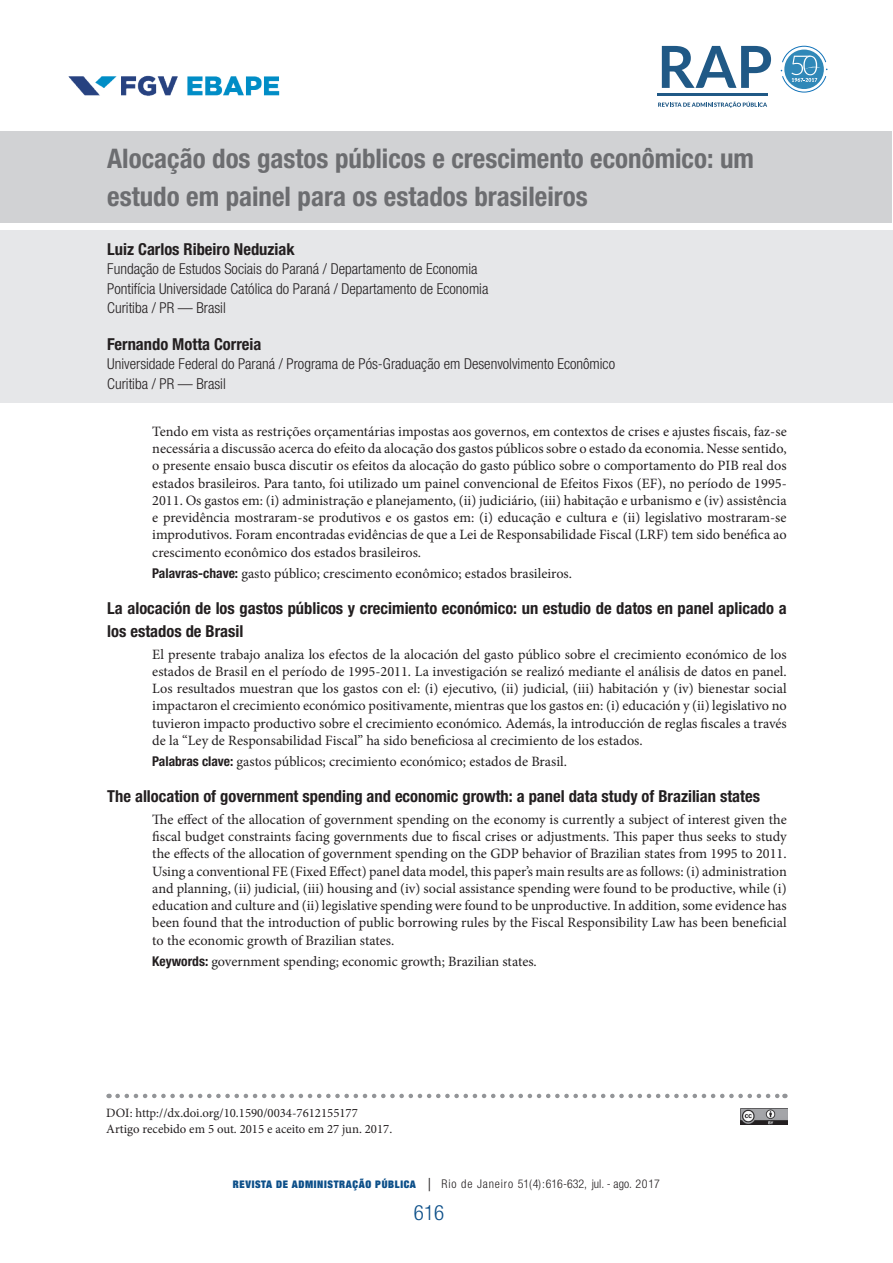
<style>
.page{position:relative;width:893px;height:1263px;background:#fff}
.page>*{position:absolute;margin:0;border:0;box-sizing:border-box;transform-origin:0 0}
.t1{font:700 condensed 27px/37.5px "Helvetica Neue LT Std";color:#6c6d70}
.t2{font:300 condensed 21px "Helvetica Neue LT Std";color:#0c4f89}
.t3{font:700 condensed 16.5px/23.1px "Helvetica Neue LT Std";color:#231f20}
.t4{font:300 condensed 15px/19.5px "Helvetica Neue LT Std";color:#231f20}
.t5{font:14.25px/17.2px "Minion Pro";color:#231f20;text-align:justify}
.t6{font:12.75px/16.5px "Minion Pro";color:#231f20}
.t7{font:300 condensed 12px "Helvetica Neue LT Std";letter-spacing:.07em;color:#231f20}
.s1{font-family:"Helvetica Neue LT Std";font-weight:700;font-stretch:condensed;font-size:13.5px}
.s2{font-family:"Helvetica Neue";font-weight:900;font-stretch:expanded;font-size:10.5px;color:#0c4f89}
.s3{font-size:18px}
</style>
<div class="page">
<img style="left:68px;top:75px;width:212px;height:21px">
<svg style="left:658px;top:102px;width:109px;height:6px"></svg>
<hr style="left:657px;top:94px;width:111px;height:2px;background:#205986">
<svg style="left:662px;top:46px;width:109px;height:42px"></svg>
<svg style="left:781px;top:46px;width:46px;height:47px"></svg>
<div style="left:0;top:131px;width:891px;height:91px;background:#d1d2d4"></div>
<div style="left:0;top:231px;width:893px;height:172px;background:#e6e7e9"></div>
<img style="left:740px;top:1108px;width:47px;height:17px">
<svg style="left:118px;top:1094px;width:667px;height:4px"></svg>
<h1 class="t1" style="left:107px;top:139px;width:648px">Alocação dos gastos públicos e crescimento econômico: um estudo em painel para os estados brasileiros</h1>
<p class="t3" style="left:107px;top:237px;width:189px">Luiz Carlos Ribeiro Neduziak</p>
<p class="t4" style="left:107px;top:259px;width:383px">Fundação de Estudos Sociais do Paraná / Departamento de Economia<br>Pontifícia Universidade Católica do Paraná / Departamento de Economia<br>Curitiba / PR — Brasil</p>
<p class="t3" style="left:107px;top:332px;width:156px">Fernando Motta Correia</p>
<p class="t4" style="left:107px;top:354px;width:509px">Universidade Federal do Paraná / Programa de Pós-Graduação em Desenvolvimento Econômico<br>Curitiba / PR — Brasil</p>
<p class="t5" style="left:152px;top:423px;width:636px">Tendo em vista as restrições orçamentárias impostas aos governos, em contextos de crises e ajustes fiscais, faz-se necessária a discussão acerca do efeito da alocação dos gastos públicos sobre o estado da economia. Nesse sentido, o presente ensaio busca discutir os efeitos da alocação do gasto público sobre o comportamento do PIB real dos estados brasileiros. Para tanto, foi utilizado um painel convencional de Efeitos Fixos (EF), no período de 1995- 2011. Os gastos em: (i) administração e planejamento, (ii) judiciário, (iii) habitação e urbanismo e (iv) assistência e previdência mostraram-se produtivos e os gastos em: (i) educação e cultura e (ii) legislativo mostraram-se improdutivos. Foram encontradas evidências de que a Lei de Responsabilidade Fiscal (LRF) tem sido benéfica ao crescimento econômico dos estados brasileiros.</p>
<p class="t5" style="left:152px;top:565px;width:421px"><span class="s1">Palavras-chave:</span> gasto público; crescimento econômico; estados brasileiros.</p>
<p class="t3" style="left:107px;top:596px;width:681px">La alocación de los gastos públicos y crecimiento económico: un estudio de datos en panel aplicado a los estados de Brasil</p>
<p class="t5" style="left:152px;top:645px;width:636px">El presente trabajo analiza los efectos de la alocación del gasto público sobre el crecimiento económico de los estados de Brasil en el período de 1995-2011. La investigación se realizó mediante el análisis de datos en panel.<br>Los resultados muestran que los gastos con el: (i) ejecutivo, (ii) judicial, (iii) habitación y (iv) bienestar social impactaron el crecimiento económico positivamente, mientras que los gastos en: (i) educación y (ii) legislativo no tuvieron impacto productivo sobre el crecimiento económico. Además, la introducción de reglas fiscales a través de la “Ley de Responsabilidad Fiscal” ha sido beneficiosa al crecimiento de los estados.</p>
<p class="t5" style="left:152px;top:753px;width:416px"><span class="s1">Palabras clave:</span> gastos públicos; crecimiento económico; estados de Brasil.</p>
<p class="t3" style="left:107px;top:785px;width:654px">The allocation of government spending and economic growth: a panel data study of Brazilian states</p>
<p class="t5" style="left:152px;top:811px;width:636px">The effect of the allocation of government spending on the economy is currently a subject of interest given the fiscal budget constraints facing governments due to fiscal crises or adjustments. This paper thus seeks to study the effects of the allocation of government spending on the GDP behavior of Brazilian states from 1995 to 2011.<br>Using a conventional FE (Fixed Effect) panel data model, this paper’s main results are as follows: (i) administration and planning, (ii) judicial, (iii) housing and (iv) social assistance spending were found to be productive, while (i) education and culture and (ii) legislative spending were found to be unproductive. In addition, some evidence has been found that the introduction of public borrowing rules by the Fiscal Responsibility Law has been beneficial to the economic growth of Brazilian states.</p>
<p class="t5" style="left:152px;top:953px;width:386px"><span class="s1">Keywords:</span> government spending; economic growth; Brazilian states.</p>
<p class="t6" style="left:106px;top:1104px;width:287px">DOI: http://dx.doi.org/10.1590/0034-7612155177<br>Artigo recebido em 5 out. 2015 e aceito em 27 jun. 2017.</p>
<p class="t7" style="left:233px;top:1176px;width:429px"><span class="s2">REVISTA DE ADMINISTRAÇÃO PÚBLICA</span> <span class="s3">|</span> Rio de Janeiro 51(4):616-632, jul. - ago. 2017</p>
<h2 class="t2" style="left:414px;top:1200px;width:32px">616</h2>
</div>
